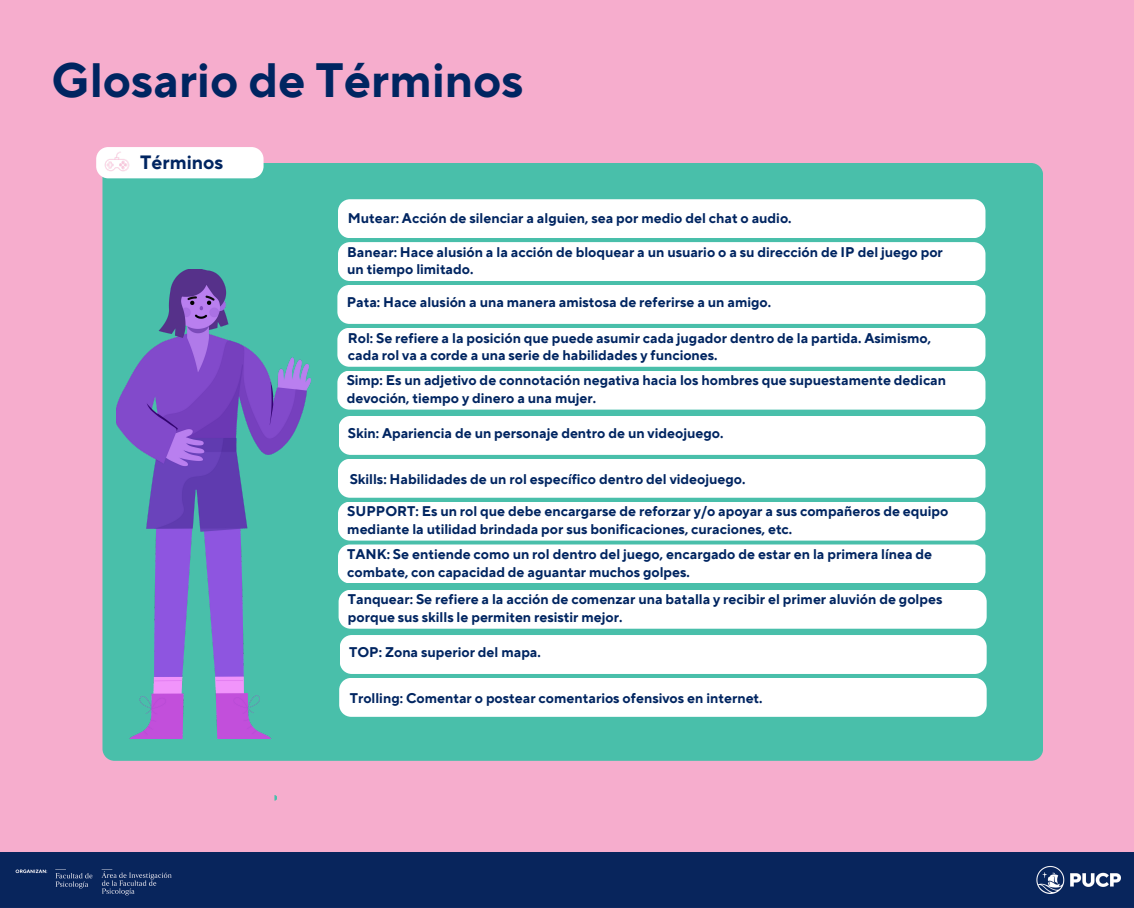
<style>
.page{position:relative;width:1134px;height:908px;background:#fff}
.page>*{position:absolute;margin:0;border:0;box-sizing:border-box;transform-origin:0 0}
.t1{font:700 48px "TT Norms Pro";color:#002561}
.t2{font:700 19.2px "TT Norms Pro";color:#002561}
.t3{font:700 14px/17.7px "TT Norms Pro";color:#002561}
</style>
<div class="page">
<div style="left:0;top:0;width:1134px;height:907px;background:#f6adcd"></div>
<div style="left:0;top:852px;width:1134px;height:55px;background:#08255c"></div>
<div style="left:102px;top:163px;width:941px;height:597px;background:#49bfaa"></div>
<svg style="left:96px;top:147px;width:168px;height:31px;background:#fdfbfc"></svg>
<svg style="left:274px;top:795px;width:3px;height:5px"></svg>
<svg style="left:337px;top:199px;width:648px;height:210px;background:#eff9f7"></svg>
<img style="left:117px;top:269px;width:194px;height:469px">
<svg style="left:338px;top:416px;width:647px;height:167px;background:#f0f9f8"></svg>
<div style="left:339px;top:589px;width:648px;height:39px;background:#fff"></div>
<div style="left:339px;top:634px;width:648px;height:82px;background:#fff"></div>
<p class="t1" style="left:52px;top:51px;width:473px">Glosario de Términos</p>
<p class="t2" style="left:140px;top:150px;width:85px">Términos</p>
<p class="t3" style="left:348px;top:209px;width:445px">Mutear: Acción de silenciar a alguien, sea por medio del chat o audio.</p>
<p class="t3" style="left:347px;top:243px;width:597px">Banear: Hace alusión a la acción de bloquear a un usuario o a su dirección de IP del juego por un tiempo limitado.</p>
<p class="t3" style="left:347px;top:294px;width:426px">Pata: Hace alusión a una manera amistosa de referirse a un amigo.</p>
<p class="t3" style="left:348px;top:329px;width:585px">Rol: Se refiere a la posición que puede asumir cada jugador dentro de la partida. Asimismo, cada rol va a corde a una serie de habilidades y funciones.</p>
<p class="t3" style="left:347px;top:372px;width:601px">Simp: Es un adjetivo de connotación negativa hacia los hombres que supuestamente dedican devoción, tiempo y dinero a una mujer.</p>
<p class="t3" style="left:348px;top:425px;width:377px">Skin: Apariencia de un personaje dentro de un videojuego.</p>
<p class="t3" style="left:350px;top:470px;width:397px">Skills: Habilidades de un rol específico dentro del videojuego.</p>
<p class="t3" style="left:347px;top:503px;width:603px">SUPPORT: Es un rol que debe encargarse de reforzar y/o apoyar a sus compañeros de equipo mediante la utilidad brindada por sus bonificaciones, curaciones, etc.</p>
<p class="t3" style="left:347px;top:546px;width:586px">TANK: Se entiende como un rol dentro del juego, encargado de estar en la primera línea de combate, con capacidad de aguantar muchos golpes.</p>
<p class="t3" style="left:348px;top:591px;width:596px">Tanquear: Se refiere a la acción de comenzar una batalla y recibir el primer aluvión de golpes porque sus skills le permiten resistir mejor.</p>
<p class="t3" style="left:349px;top:644px;width:193px">TOP: Zona superior del mapa.</p>
<p class="t3" style="left:350px;top:689px;width:414px">Trolling: Comentar o postear comentarios ofensivos en internet.</p>
</div>
